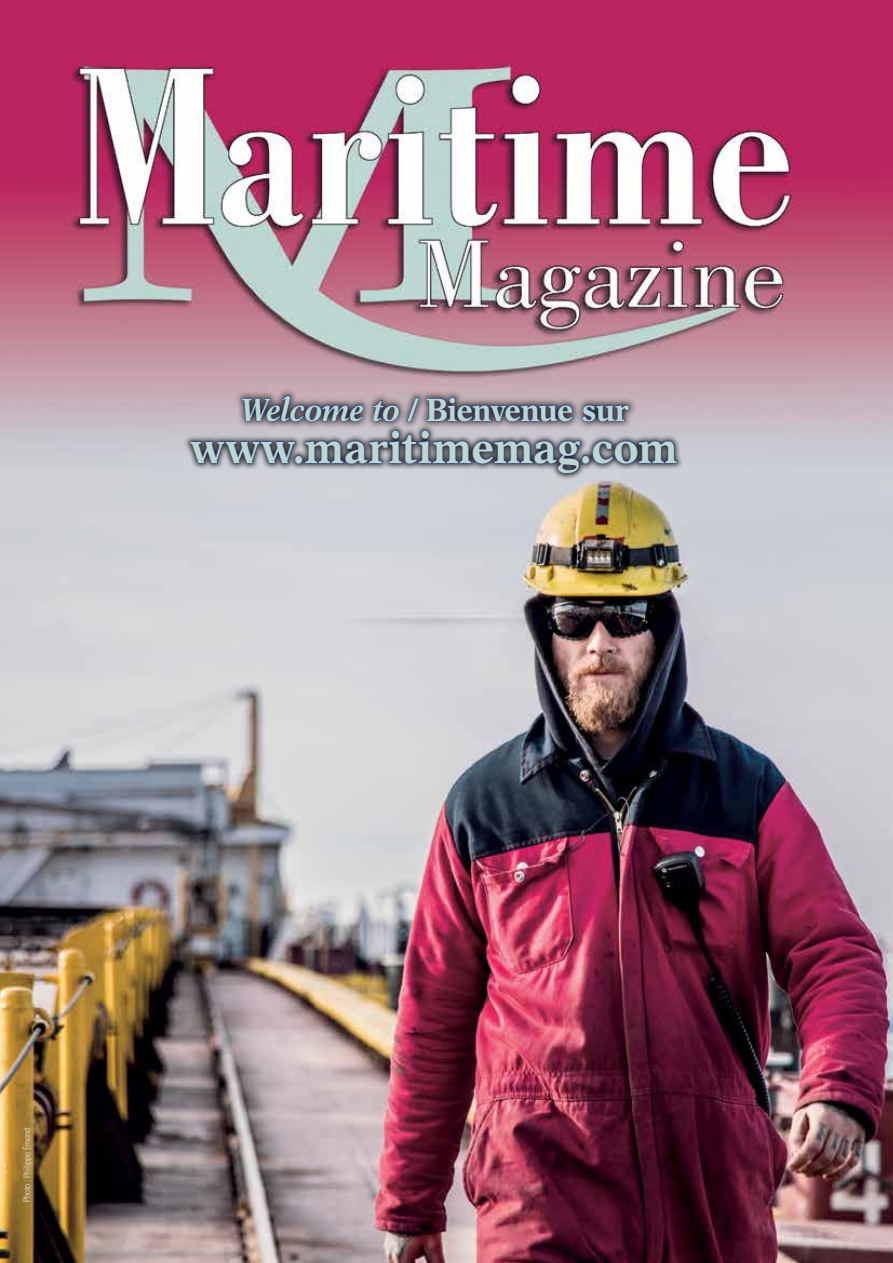
<style>
.page{position:relative;width:893px;height:1263px;background:#fff}
.page>*{position:absolute;margin:0;border:0;box-sizing:border-box;transform-origin:0 0}
.t1{font:700 45px "New Aster";letter-spacing:.01em;color:#bcd7d2;scale:.9 1}
.t2{font:700 32.4px "New Aster";letter-spacing:-.015em;color:#bcd7d2;scale:.9 1}
.t3{font:300 condensed 9px "Univers";color:#e6e7e8}
.s1{font-style:italic}
</style>
<div class="page">
<img style="left:0;top:0;width:893px;height:1263px">
<div style="left:183px;top:423px;width:501px;height:58px;background:#000;opacity:.8"></div>
<svg style="left:190px;top:376px;width:488px;height:98px"></svg>
<p class="t2" style="left:241px;top:390px;width:432px"><span class="s1">Welcome to /</span> Bienvenue sur</p>
<h1 class="t1" style="left:190px;top:420px;width:543px">www.maritimemag.com</h1>
<p class="t3" style="left:22px;top:1202px;width:76px;rotate:-90deg">Photo : Philippe Émond</p>
</div>
